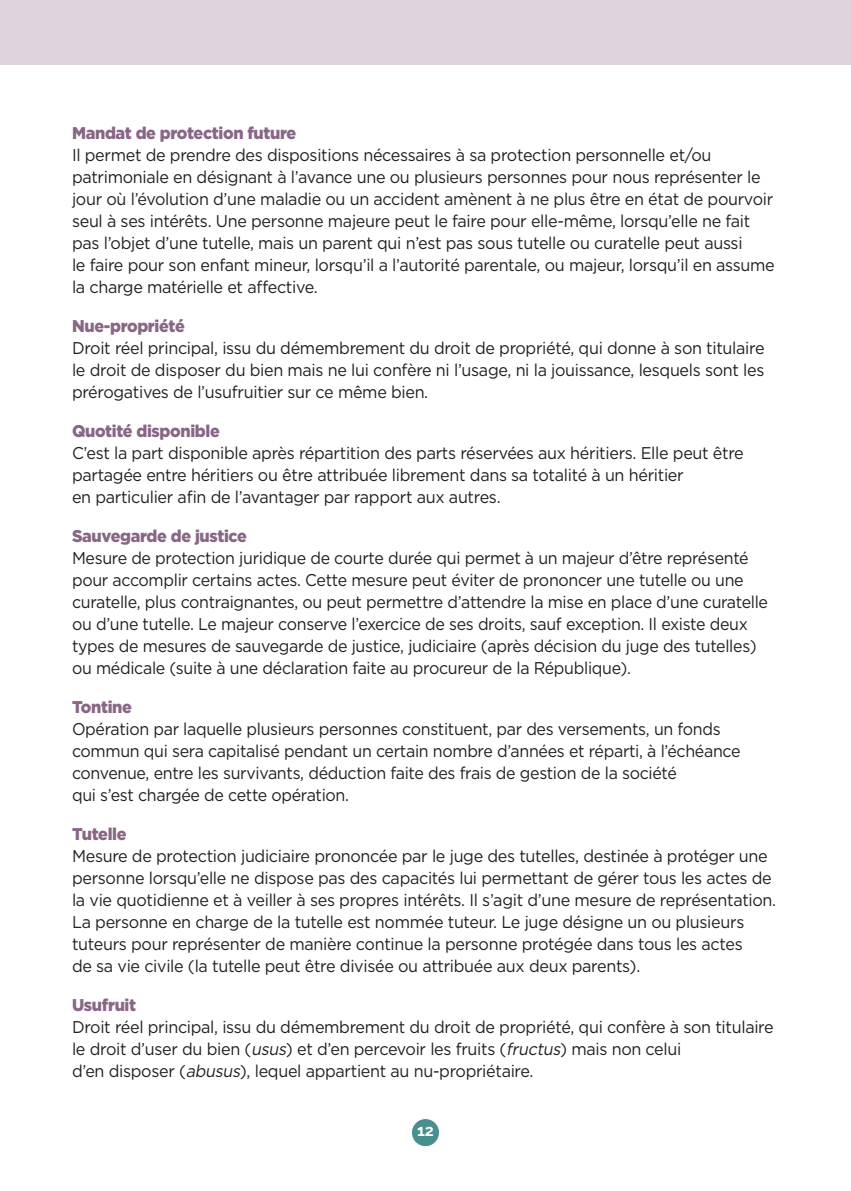
<style>
.page{position:relative;width:851px;height:1191px;background:#fff}
.page>*{position:absolute;margin:0;border:0;box-sizing:border-box;transform-origin:0 0}
.t1{font:17px/22px "Gotham";letter-spacing:-.02em;color:#231f20;scale:.95 1}
.t2{font:17px/22px "Gotham";letter-spacing:-.02em;color:#231f20;scale:.94 1}
.t3{font:900 17px "Gotham";letter-spacing:-.02em;color:#876686;scale:.95 1}
.t4{font:700 16px "Raleway";color:#fff}
.s1{font-style:italic}
</style>
<div class="page">
<div style="left:0;top:0;width:850px;height:64px;background:#ded4dd"></div>
<div style="left:411px;top:1118px;width:28px;height:28px;background:#47908f;border-radius:50%"></div>
<div style="left:411px;top:1118px;width:28px;height:28px;border:1px solid #fff;border-radius:50%"></div>
<p class="t3" style="left:72px;top:121px;width:237px">Mandat de protection future</p>
<p class="t1" style="left:72px;top:144px;width:741px">Il permet de prendre des dispositions nécessaires à sa protection personnelle et/ou patrimoniale en désignant à l’avance une ou plusieurs personnes pour nous représenter le jour où l’évolution d’une maladie ou un accident amènent à ne plus être en état de pourvoir seul à ses intérêts. Une personne majeure peut le faire pour elle-même, lorsqu’elle ne fait pas l’objet d’une tutelle, mais un parent qui n’est pas sous tutelle ou curatelle peut aussi<br>le faire pour son enfant mineur, lorsqu’il a l’autorité parentale, ou majeur, lorsqu’il en assume la charge matérielle et affective.</p>
<p class="t3" style="left:72px;top:314px;width:120px">Nue-propriété</p>
<p class="t1" style="left:72px;top:337px;width:730px;text-align:justify">Droit réel principal, issu du démembrement du droit de propriété, qui donne à son titulaire le droit de disposer du bien mais ne lui confère ni l’usage, ni la jouissance, lesquels sont les prérogatives de l’usufruitier sur ce même bien.</p>
<p class="t3" style="left:72px;top:419px;width:157px">Quotité disponible</p>
<p class="t1" style="left:72px;top:442px;width:708px">C’est la part disponible après répartition des parts réservées aux héritiers. Elle peut être partagée entre héritiers ou être attribuée librement dans sa totalité à un héritier<br>en particulier afin de l’avantager par rapport aux autres.</p>
<p class="t3" style="left:72px;top:524px;width:186px">Sauvegarde de justice</p>
<p class="t2" style="left:72px;top:547px;width:741px">Mesure de protection juridique de courte durée qui permet à un majeur d’être représenté pour accomplir certains actes. Cette mesure peut éviter de prononcer une tutelle ou une curatelle, plus contraignantes, ou peut permettre d’attendre la mise en place d’une curatelle ou d’une tutelle. Le majeur conserve l’exercice de ses droits, sauf exception. Il existe deux types de mesures de sauvegarde de justice, judiciaire (après décision du juge des tutelles) ou médicale (suite à une déclaration faite au procureur de la République).</p>
<p class="t3" style="left:72px;top:695px;width:65px">Tontine</p>
<p class="t2" style="left:72px;top:718px;width:712px">Opération par laquelle plusieurs personnes constituent, par des versements, un fonds commun qui sera capitalisé pendant un certain nombre d’années et réparti, à l’échéance convenue, entre les survivants, déduction faite des frais de gestion de la société<br>qui s’est chargée de cette opération.</p>
<p class="t3" style="left:72px;top:822px;width:59px">Tutelle</p>
<p class="t1" style="left:72px;top:845px;width:742px">Mesure de protection judiciaire prononcée par le juge des tutelles, destinée à protéger une personne lorsqu’elle ne dispose pas des capacités lui permettant de gérer tous les actes de la vie quotidienne et à veiller à ses propres intérêts. Il s’agit d’une mesure de représentation.<br>La personne en charge de la tutelle est nommée tuteur. Le juge désigne un ou plusieurs tuteurs pour représenter de manière continue la personne protégée dans tous les actes<br>de sa vie civile (la tutelle peut être divisée ou attribuée aux deux parents).</p>
<p class="t3" style="left:72px;top:993px;width:69px">Usufruit</p>
<p class="t1" style="left:72px;top:1016px;width:740px">Droit réel principal, issu du démembrement du droit de propriété, qui confère à son titulaire le droit d’user du bien (<span class="s1">usus</span>) et d’en percevoir les fruits (<span class="s1">fructus</span>) mais non celui<br>d’en disposer (<span class="s1">abusus</span>), lequel appartient au nu-propriétaire.</p>
<p class="t4" style="left:417px;top:1121px;width:18px">12</p>
</div>
